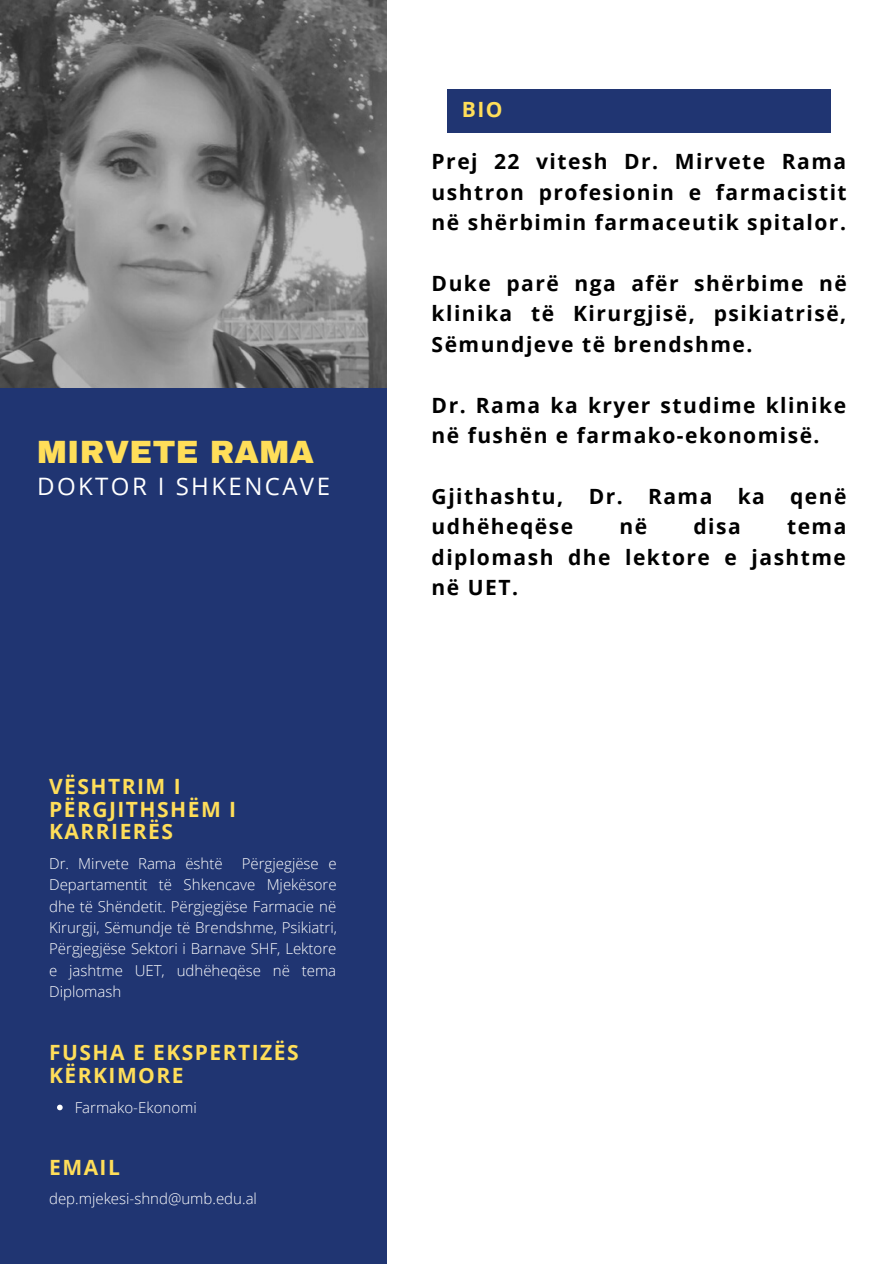
<style>
.page{position:relative;width:894px;height:1264px;background:#fff}
.page>*{position:absolute;margin:0;border:0;box-sizing:border-box;transform-origin:0 0}
.t1{font:900 31.5px "Archivo";letter-spacing:.01em;color:#ffde59}
.t2{font:24px "Open Sans";letter-spacing:.1em;color:#fff}
.t3{font:700 21px/30.5px "Open Sans";letter-spacing:.07em;color:#000;text-align:justify}
.t4{font:700 21px/22.5px "Open Sans";letter-spacing:.07em;color:#ffde59}
.t5{font:300 15px/21.5px "Open Sans";color:#fff;text-align:justify}
</style>
<div class="page">
<div style="left:0;top:388px;width:386px;height:875px;background:#203572"></div>
<img style="left:0;top:0;width:386px;height:387px">
<div style="left:447px;top:89px;width:383px;height:44px;background:#203572"></div>
<svg style="left:57px;top:1104px;width:6px;height:6px"></svg>
<h1 class="t1" style="left:37px;top:435px;width:278px">MIRVETE RAMA</h1>
<p class="t2" style="left:37px;top:469px;width:294px">DOKTOR I SHKENCAVE</p>
<p class="t4" style="left:49px;top:774px;width:188px">VËSHTRIM I<br>PËRGJITHSHËM I<br>KARRIERËS</p>
<p class="t5" style="left:49px;top:852px;width:175px">Dr. Mirvete Rama është</p>
<p class="t5" style="left:49px;top:852px;width:289px;text-indent:192px">Përgjegjëse e Departamentit të Shkencave Mjekësore dhe të Shëndetit. Përgjegjëse Farmacie në Kirurgji, Sëmundje të Brendshme, Psikiatri, Përgjegjëse Sektori i Barnave SHF, Lektore e jashtme UET, udhëheqëse në tema Diplomash</p>
<p class="t4" style="left:49px;top:1040px;width:251px">FUSHA E EKSPERTIZËS<br>KËRKIMORE</p>
<p class="t5" style="left:75px;top:1095px;width:124px">Farmako-Ekonomi</p>
<p class="t4" style="left:49px;top:1155px;width:72px">EMAIL</p>
<p class="t5" style="left:49px;top:1187px;width:209px">dep.mjekesi-shnd@umb.edu.al</p>
<p class="t4" style="left:461px;top:98px;width:42px">BIO</p>
<p class="t3" style="left:431px;top:146px;width:416px">Prej 22 vitesh Dr. Mirvete Rama ushtron profesionin e farmacistit në shërbimin farmaceutik spitalor.</p>
<p class="t3" style="left:431px;top:267px;width:416px">Duke parë nga afër shërbime në klinika të Kirurgjisë, psikiatrisë, Sëmundjeve të brendshme.</p>
<p class="t3" style="left:431px;top:389px;width:416px">Dr. Rama ka kryer studime klinike në fushën e farmako-ekonomisë.</p>
<p class="t3" style="left:431px;top:480px;width:416px">Gjithashtu, Dr. Rama ka qenë udhëheqëse</p>
<p class="t3" style="left:619px;top:511px;width:29px">në</p>
<p class="t3" style="left:693px;top:511px;width:49px">disa</p>
<p class="t3" style="left:431px;top:511px;width:416px;text-indent:355px">tema diplomash dhe lektore e jashtme në UET.</p>
</div>
